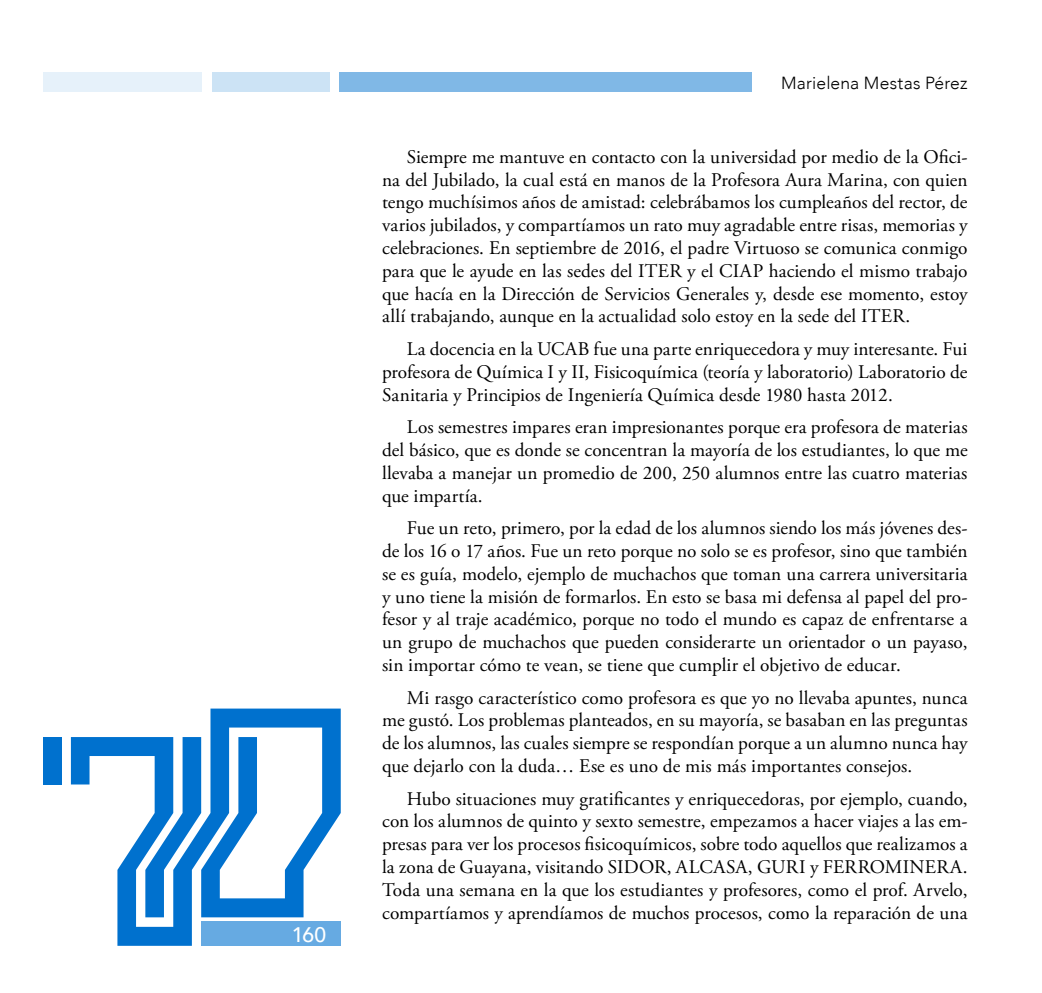
<style>
.page{position:relative;width:1042px;height:993px;background:#fff}
.page>*{position:absolute;margin:0;border:0;box-sizing:border-box;transform-origin:0 0}
.t1{font:500 21px "Avenir";color:#fff}
.t2{font:19.25px/22.8px "Adobe Garamond Pro";letter-spacing:-.01em;color:#000;text-align:justify}
.t3{font:300 17.5px "Avenir";letter-spacing:.01em;color:#000}
</style>
<div class="page">
<div style="left:339px;top:72px;width:413px;height:20px;background:#80b8e6"></div>
<div style="left:212px;top:72px;width:117px;height:20px;background:#cce3f5"></div>
<div style="left:43px;top:72px;width:158px;height:20px;background:#e6f1fa"></div>
<div style="left:43px;top:736px;width:19px;height:48px;background:#0071ce"></div>
<svg style="left:71px;top:708px;width:270px;height:237px"></svg>
<div style="left:201px;top:921px;width:140px;height:24px;background:#66aae2"></div>
<p class="t1" style="left:292px;top:916px;width:36px">160</p>
<p class="t3" style="left:781px;top:73px;width:188px">Marielena Mestas Pérez</p>
<p class="t2" style="left:382px;top:146px;width:587px;text-indent:25px">Siempre me mantuve en contacto con la universidad por medio de la Ofici&shy;na del Jubilado, la cual está en manos de la Profesora Aura Marina, con quien tengo muchísimos años de amistad: celebrábamos los cumpleaños del rector, de varios jubilados, y compartíamos un rato muy agradable entre risas, memorias y celebraciones. En septiembre de 2016, el padre Virtuoso se comunica conmigo para que le ayude en las sedes del ITER y el CIAP haciendo el mismo trabajo que hacía en la Dirección de Servicios Generales y, desde ese momento, estoy allí trabajando, aunque en la actualidad solo estoy en la sede del ITER.</p>
<p class="t2" style="left:382px;top:338px;width:587px;text-indent:25px">La docencia en la UCAB fue una parte enriquecedora y muy interesante. Fui profesora de Química I y II, Fisicoquímica (teoría y laboratorio) Laboratorio de Sanitaria y Principios de Ingeniería Química desde 1980 hasta 2012.</p>
<p class="t2" style="left:382px;top:416px;width:587px;text-indent:25px">Los semestres impares eran impresionantes porque era profesora de materias del básico, que es donde se concentran la mayoría de los estudiantes, lo que me llevaba a manejar un promedio de 200, 250 alumnos entre las cuatro materias que impartía.</p>
<p class="t2" style="left:382px;top:517px;width:587px;text-indent:25px">Fue un reto, primero, por la edad de los alumnos siendo los más jóvenes des&shy;de los 16 o 17 años. Fue un reto porque no solo se es profesor, sino que también se es guía, modelo, ejemplo de muchachos que toman una carrera universitaria y uno tiene la misión de formarlos. En esto se basa mi defensa al papel del pro&shy;fesor y al traje académico, porque no todo el mundo es capaz de enfrentarse a un grupo de muchachos que pueden considerarte un orientador o un payaso, sin importar cómo te vean, se tiene que cumplir el objetivo de educar.</p>
<p class="t2" style="left:382px;top:686px;width:587px;text-indent:25px">Mi rasgo característico como profesora es que yo no llevaba apuntes, nunca me gustó. Los problemas planteados, en su mayoría, se basaban en las preguntas de los alumnos, las cuales siempre se respondían porque a un alumno nunca hay que dejarlo con la duda… Ese es uno de mis más importantes consejos.</p>
<p class="t2" style="left:382px;top:787px;width:587px;text-indent:25px">Hubo situaciones muy gratificantes y enriquecedoras, por ejemplo, cuando, con los alumnos de quinto y sexto semestre, empezamos a hacer viajes a las em&shy;presas para ver los procesos fisicoquímicos, sobre todo aquellos que realizamos a la zona de Guayana, visitando SIDOR, ALCASA, GURI y FERROMINERA.<br>Toda una semana en la que los estudiantes y profesores, como el prof. Arvelo, compartíamos y aprendíamos de muchos procesos, como la reparación de una</p>
</div>
